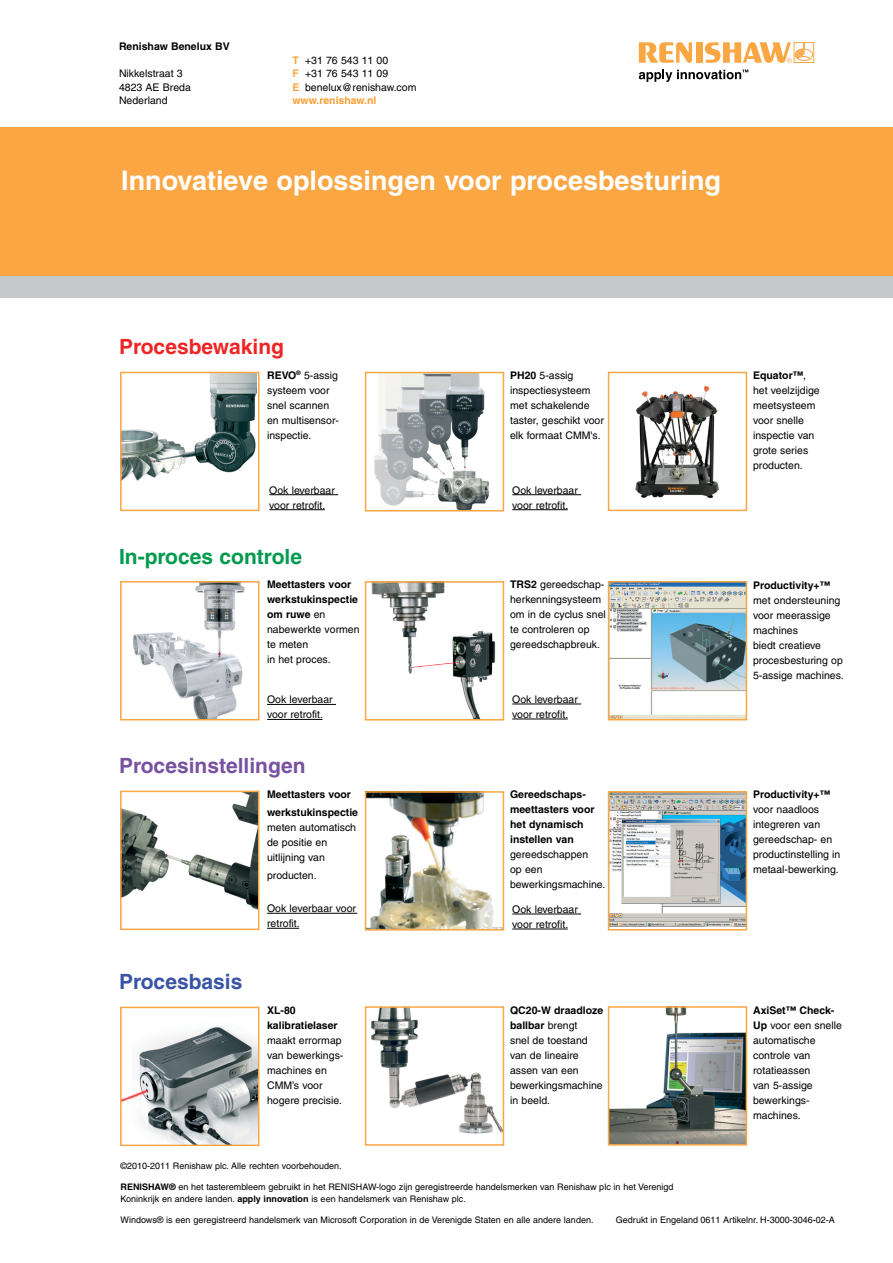
<style>
.page{position:relative;width:893px;height:1263px;background:#fff}
.page>*{position:absolute;margin:0;border:0;box-sizing:border-box;transform-origin:0 0}
.t1{font:700 27px "Helvetica";color:#fff}
.t2{font:700 21px "Helvetica";color:#7851a1}
.t3{font:700 21px "Helvetica";color:#009a4e}
.t4{font:700 21px "Helvetica";color:#ee2524}
.t5{font:700 21px "Helvetica";color:#3954a5}
.t6{font:10.5px/15px "Helvetica";color:#000}
.t7{font:700 10.5px/15px "Helvetica";color:#000}
.t8{font:9px/12px "Helvetica";color:#000}
.s1{font-weight:700;color:#faa643}
.s2{font-weight:700;color:#f99d33}
.s3{font-weight:700}
.s4{font-weight:400}
</style>
<div class="page">
<div style="left:0;top:276px;width:893px;height:21px;background:#c7c8ca"></div>
<svg style="left:639px;top:42px;width:53px;height:21px"></svg>
<div style="left:696px;top:42px;width:6px;height:21px;background:#faa643"></div>
<div style="left:794px;top:42px;width:20px;height:21px;border:1px solid #faa643"></div>
<div style="left:795px;top:49px;width:18px;height:12px;border:1px solid #faa643;border-radius:50%"></div>
<svg style="left:705px;top:42px;width:106px;height:21px"></svg>
<svg style="left:639px;top:70px;width:109px;height:12px"></svg>
<img style="left:123px;top:375px;width:133px;height:106px">
<div style="left:120px;top:372px;width:139px;height:139px;border:2px solid #faa643"></div>
<img style="left:132px;top:584px;width:113px;height:133px">
<div style="left:120px;top:581px;width:139px;height:139px;border:2px solid #faa643"></div>
<img style="left:123px;top:1026px;width:133px;height:117px">
<div style="left:120px;top:1007px;width:139px;height:139px;border:2px solid #faa643"></div>
<img style="left:635px;top:385px;width:84px;height:114px">
<div style="left:608px;top:372px;width:139px;height:139px;border:2px solid #faa643"></div>
<img style="left:371px;top:584px;width:125px;height:133px">
<div style="left:365px;top:581px;width:139px;height:139px;border:2px solid #faa643"></div>
<img style="left:611px;top:584px;width:133px;height:133px">
<div style="left:608px;top:581px;width:139px;height:139px;border:2px solid #faa643"></div>
<img style="left:368px;top:794px;width:129px;height:133px">
<div style="left:365px;top:791px;width:139px;height:139px;border:2px solid #faa643"></div>
<img style="left:611px;top:794px;width:133px;height:133px">
<div style="left:608px;top:791px;width:139px;height:139px;border:2px solid #faa643"></div>
<img style="left:371px;top:1009px;width:130px;height:125px">
<div style="left:365px;top:1006px;width:139px;height:140px;border:2px solid #faa643"></div>
<img style="left:611px;top:1009px;width:133px;height:133px">
<div style="left:608px;top:1006px;width:139px;height:139px;border:2px solid #faa643"></div>
<hr style="left:267px;top:913px;width:90px;height:1px;background:#000">
<hr style="left:267px;top:928px;width:32px;height:1px;background:#000">
<img style="left:123px;top:794px;width:133px;height:115px">
<div style="left:120px;top:791px;width:139px;height:139px;border:2px solid #faa643"></div>
<img style="left:374px;top:375px;width:115px;height:133px">
<div style="left:365px;top:372px;width:139px;height:139px;border:2px solid #faa643"></div>
<hr style="left:512px;top:704px;width:69px;height:1px;background:#000">
<hr style="left:512px;top:719px;width:56px;height:1px;background:#000">
<hr style="left:512px;top:914px;width:69px;height:1px;background:#000">
<hr style="left:512px;top:929px;width:56px;height:1px;background:#000">
<hr style="left:269px;top:494px;width:69px;height:1px;background:#000">
<hr style="left:269px;top:509px;width:56px;height:1px;background:#000">
<hr style="left:267px;top:704px;width:69px;height:1px;background:#000">
<hr style="left:267px;top:719px;width:55px;height:1px;background:#000">
<hr style="left:512px;top:494px;width:69px;height:1px;background:#000">
<hr style="left:512px;top:509px;width:56px;height:1px;background:#000">
<div style="left:0;top:127px;width:893px;height:149px;background:#faa643"></div>
<p class="t7" style="left:119px;top:39px;width:112px">Renishaw Benelux BV</p>
<p class="t6" style="left:119px;top:67px;width:73px;line-height:13.5px">Nikkelstraat 3<br>4823 AE Breda<br>Nederland</p>
<p class="t6" style="left:292px;top:53px;width:126px;line-height:13.5px"><span class="s1">T</span> +31 76 543 11 00<br><span class="s1">F</span> +31 76 543 11 09<br><span class="s1">E</span> benelux@renishaw.com <span class="s2">www.renishaw.nl</span></p>
<p class="t1" style="left:121px;top:164px;width:601px">Innovatieve oplossingen voor procesbesturing</p>
<p class="t4" style="left:119px;top:334px;width:166px">Procesbewaking</p>
<p class="t6" style="left:267px;top:368px;width:73px"><span class="s3">REVO</span><sup>®</sup> 5-assig systeem voor snel scannen en multisensor&shy;inspectie.</p>
<p class="t6" style="left:269px;top:482px;width:67px">Ook leverbaar voor retrofit.</p>
<p class="t3" style="left:119px;top:543px;width:184px">In-proces controle</p>
<p class="t7" style="left:267px;top:577px;width:94px">Meettasters voor werkstukinspectie om ruwe <span class="s4">en nabewerkte vormen te meten<br>in het proces.</span></p>
<p class="t6" style="left:267px;top:692px;width:67px">Ook leverbaar voor retrofit.</p>
<p class="t2" style="left:119px;top:752px;width:188px">Procesinstellingen</p>
<p class="t7" style="left:267px;top:785px;width:93px;line-height:18px">Meettasters voor werkstukinspectie</p>
<p class="t6" style="left:267px;top:820px;width:90px">meten automatisch de positie en uitlijning van</p>
<p class="t6" style="left:267px;top:868px;width:51px">producten.</p>
<p class="t5" style="left:119px;top:969px;width:125px">Procesbasis</p>
<p class="t6" style="left:267px;top:901px;width:91px">Ook leverbaar voor retrofit.</p>
<p class="t6" style="left:267px;top:1002px;width:78px"><span class="s3">XL-80 kalibratielaser </span>maakt errormap van bewerkings&shy;machines en<br>CMM’s voor hogere precisie.</p>
<p class="t6" style="left:510px;top:368px;width:95px"><span class="s3">PH20</span> 5-assig inspectiesysteem met schakelende taster, geschikt voor elk formaat CMM's.</p>
<p class="t6" style="left:512px;top:482px;width:67px">Ook leverbaar voor retrofit.</p>
<p class="t6" style="left:510px;top:577px;width:97px"><span class="s3">TRS2</span> gereedschap&shy;herkenningsysteem om in de cyclus snel te controleren op gereedschapbreuk.</p>
<p class="t6" style="left:512px;top:692px;width:67px">Ook leverbaar voor retrofit.</p>
<p class="t7" style="left:510px;top:787px;width:97px">Gereedschaps&shy;meettasters voor het dynamisch instellen van <span class="s4">gereedschappen<br>op een bewerkingsmachine.</span></p>
<p class="t6" style="left:512px;top:902px;width:67px">Ook leverbaar voor retrofit.</p>
<p class="t6" style="left:753px;top:368px;width:68px"><span class="s3">Equator™</span>, het veelzijdige meetsysteem voor snelle inspectie van grote series producten.</p>
<p class="t6" style="left:753px;top:578px;width:92px"><span class="s3">Productivity+™ </span>met ondersteuning voor meerassige machines<br>biedt creatieve procesbesturing op<br>5-assige machines.</p>
<p class="t6" style="left:753px;top:787px;width:89px"><span class="s3">Productivity+™ </span>voor naadloos integreren van gereedschap- en productinstelling in metaal-bewerking.</p>
<p class="t6" style="left:510px;top:1003px;width:95px"><span class="s3">QC20-W draadloze ballbar</span> brengt<br>snel de toestand van de lineaire assen van een bewerkingsmachine in beeld.</p>
<p class="t6" style="left:753px;top:1003px;width:90px"><span class="s3">AxiSet™ Check-<br>Up</span> voor een snelle automatische controle van rotatieassen<br>van 5-assige bewerkings&shy;machines.</p>
<p class="t8" style="left:121px;top:1160px;width:223px">©2010-2011 Renishaw plc. Alle rechten voorbehouden.</p>
<p class="t8" style="left:121px;top:1181px;width:554px"><span class="s3">RENISHAW®</span> en het tasterembleem gebruikt in het RENISHAW-logo zijn geregistreerde handelsmerken van Renishaw plc in het Verenigd<br>Koninkrijk en andere landen. <span class="s3">apply innovation</span> is een handelsmerk van Renishaw plc.</p>
<p class="t8" style="left:121px;top:1214px;width:474px">Windows® is een geregistreerd handelsmerk van Microsoft Corporation in de Verenigde Staten en alle andere landen.</p>
<p class="t8" style="left:616px;top:1214px;width:220px">Gedrukt in Engeland 0611 Artikelnr. H-3000-3046-02-A</p>
</div>
